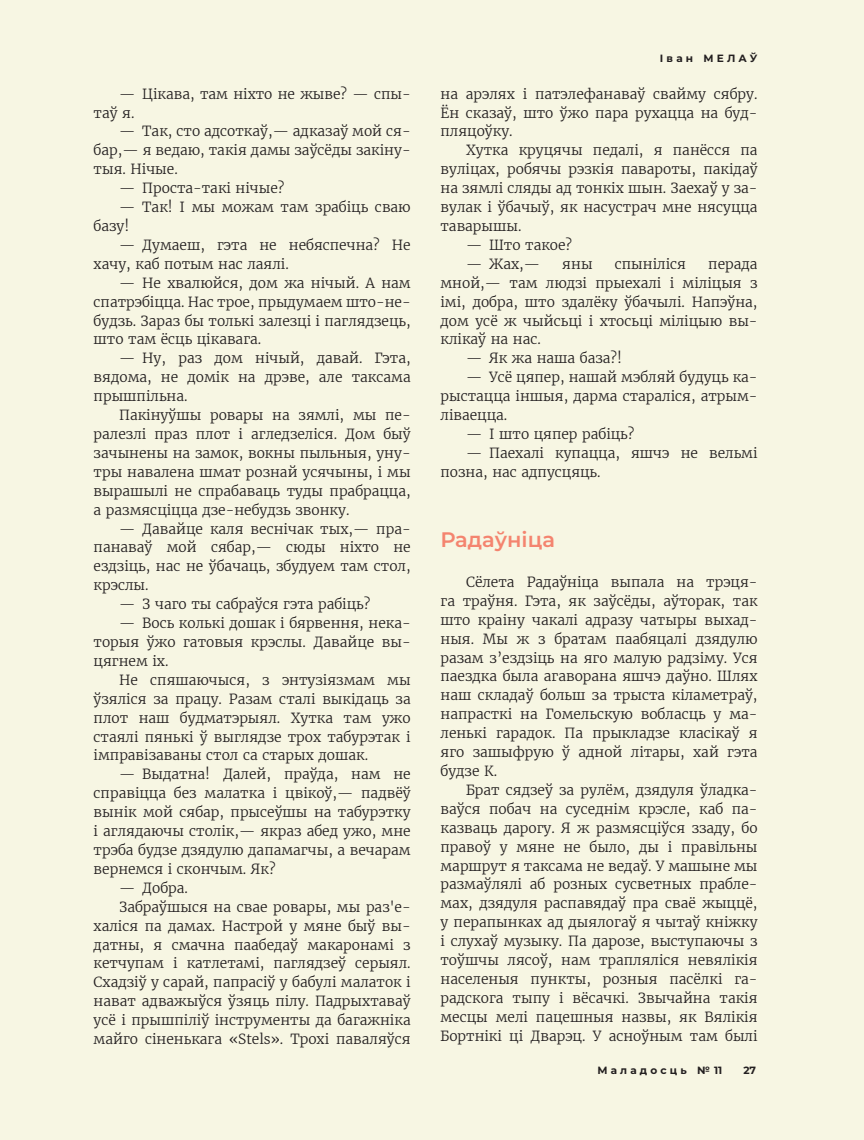
<style>
.page{position:relative;width:864px;height:1140px;background:#fff}
.page>*{position:absolute;margin:0;border:0;box-sizing:border-box;transform-origin:0 0}
.t1{font:600 21px "Montserrat";color:#f4846f}
.t2{font:300 13.8px/18.9px "Merriweather";color:#231f20;text-align:justify}
.t3{font:700 10.5px "Montserrat";letter-spacing:.3em;color:#231f20}
</style>
<div class="page">
<div style="left:0;top:0;width:863px;height:1140px;background:#f7f6e3"></div>
<p class="t2" style="left:94px;top:84px;width:318px;text-indent:26px">— Цікава, там ніхто не жыве? — спы&shy;таў я.</p>
<p class="t2" style="left:94px;top:122px;width:318px;text-indent:26px">— Так, сто адсоткаў,— адказаў мой ся&shy;бар,— я ведаю, такія дамы заўсёды закіну&shy;тыя. Нічые.</p>
<p class="t2" style="left:119px;top:178px;width:167px">— Проста-такі нічые?</p>
<p class="t2" style="left:94px;top:197px;width:318px;text-indent:26px">— Так! І мы можам там зрабіць сваю базу!</p>
<p class="t2" style="left:94px;top:235px;width:318px;text-indent:26px">— Думаеш, гэта не небяспечна? Не хачу, каб потым нас лаялі.</p>
<p class="t2" style="left:94px;top:273px;width:318px;text-indent:26px">— Не хвалюйся, дом жа нічый. А нам спатрэбіцца. Нас трое, прыдумаем што-не&shy;будзь. Зараз бы толькі залезці і паглядзець, што там ёсць цікавага.</p>
<p class="t2" style="left:94px;top:348px;width:318px;text-indent:26px">— Ну, раз дом нічый, давай. Гэта, вядома, не домік на дрэве, але таксама прышпільна.</p>
<p class="t2" style="left:94px;top:405px;width:318px;text-indent:26px">Пакінуўшы ровары на зямлі, мы пе&shy;ралезлі праз плот і агледзеліся. Дом быў зачынены на замок, вокны пыльныя, уну&shy;тры навалена шмат рознай усячыны, і мы вырашылі не спрабаваць туды прабрацца, а размясціцца дзе-небудзь звонку.</p>
<p class="t2" style="left:94px;top:518px;width:318px;text-indent:26px">— Давайце каля веснічак тых,— пра&shy;панаваў мой сябар,— сюды ніхто не ездзіць, нас не ўбачаць, збудуем там стол, крэслы.</p>
<p class="t2" style="left:119px;top:594px;width:252px">— З чаго ты сабраўся гэта рабіць?</p>
<p class="t2" style="left:94px;top:613px;width:318px;text-indent:26px">— Вось колькі дошак і бярвення, нека&shy;торыя ўжо гатовыя крэслы. Давайце вы&shy;цягнем іх.</p>
<p class="t2" style="left:94px;top:670px;width:318px;text-indent:26px">Не спяшаючыся, з энтузіязмам мы ўзяліся за працу. Разам сталі выкідаць за плот наш будматэрыял. Хутка там ужо стаялі пянькі ў выглядзе трох табурэтак і імправізаваны стол са старых дошак.</p>
<p class="t2" style="left:94px;top:764px;width:318px;text-indent:26px">— Выдатна! Далей, праўда, нам не справіцца без малатка і цвікоў,— падвёў вынік мой сябар, прысеўшы на табурэтку і аглядаючы столік,— якраз абед ужо, мне трэба будзе дзядулю дапамагчы, а вечарам вернемся і скончым. Як?</p>
<p class="t2" style="left:119px;top:878px;width:70px">— Добра.</p>
<p class="t2" style="left:119px;top:896px;width:293px">Забраўшыся на свае ровары, мы раз'е-</p>
<p class="t2" style="left:94px;top:915px;width:318px">халіся па дамах. Настрой у мяне быў вы-</p>
<p class="t2" style="left:94px;top:934px;width:318px">датны, я смачна паабедаў макаронамі з</p>
<p class="t2" style="left:94px;top:953px;width:318px">кетчупам і катлетамі, паглядзеў серыял.</p>
<p class="t2" style="left:94px;top:972px;width:318px">Схадзіў у сарай, папрасіў у бабулі малаток і</p>
<p class="t2" style="left:94px;top:991px;width:318px">нават адважыўся ўзяць пілу. Падрыхтаваў</p>
<p class="t2" style="left:94px;top:1010px;width:318px">усё і прышпіліў інструменты да багажніка</p>
<p class="t2" style="left:94px;top:1029px;width:318px">майго сіненькага «Stels». Трохі паваляўся</p>
<p class="t3" style="left:659px;top:51px;width:99px">Іван МЕЛАЎ</p>
<p class="t2" style="left:440px;top:84px;width:318px">на арэлях і патэлефанаваў свайму сябру.<br>Ён сказаў, што ўжо пара рухацца на буд&shy;пляцоўку.</p>
<p class="t2" style="left:440px;top:140px;width:318px;text-indent:26px">Хутка круцячы педалі, я панёсся па вуліцах, робячы рэзкія павароты, пакідаў на зямлі сляды ад тонкіх шын. Заехаў у за&shy;вулак і ўбачыў, як насустрач мне нясуцца таварышы.</p>
<p class="t2" style="left:466px;top:235px;width:108px">— Што такое?</p>
<p class="t2" style="left:466px;top:254px;width:75px">— Жах,—</p>
<p class="t2" style="left:562px;top:254px;width:32px">яны</p>
<p class="t2" style="left:614px;top:254px;width:73px">спыніліся</p>
<p class="t2" style="left:440px;top:254px;width:318px;text-indent:268px">перада мной,— там людзі прыехалі і міліцыя з імі, добра, што здалёку ўбачылі. Напэўна, дом усё ж чыйсьці і хтосьці міліцыю вы&shy;клікаў на нас.</p>
<p class="t2" style="left:466px;top:348px;width:157px">— Як жа наша база?!</p>
<p class="t2" style="left:440px;top:367px;width:318px;text-indent:26px">— Усё цяпер, нашай мэбляй будуць ка&shy;рыстацца іншыя, дарма стараліся, атрым&shy;ліваецца.</p>
<p class="t2" style="left:466px;top:424px;width:170px">— І што цяпер рабіць?</p>
<p class="t2" style="left:440px;top:443px;width:318px;text-indent:26px">— Паехалі купацца, яшчэ не вельмі позна, нас адпусцяць.</p>
<h1 class="t1" style="left:440px;top:525px;width:116px">Радаўніца</h1>
<p class="t2" style="left:440px;top:572px;width:318px;text-indent:26px">Сёлета Радаўніца выпала на трэця&shy;га траўня. Гэта, як заўсёды, аўторак, так што краіну чакалі адразу чатыры выхад&shy;ныя. Мы ж з братам паабяцалі дзядулю разам з’ездзіць на яго малую радзіму. Уся паездка была агаворана яшчэ даўно. Шлях наш складаў больш за трыста кіламетраў, напрасткі на Гомельскую вобласць у ма&shy;ленькі гарадок. Па прыкладзе класікаў я яго зашыфрую ў адной літары, хай гэта будзе К.</p>
<p class="t2" style="left:440px;top:780px;width:318px;text-indent:26px">Брат сядзеў за рулём, дзядуля ўладка&shy;ваўся побач на суседнім крэсле, каб па&shy;казваць дарогу. Я ж размясціўся ззаду, бо правоў у мяне не было, ды і правільны маршрут я таксама не ведаў. У машыне мы размаўлялі аб розных сусветных прабле&shy;мах, дзядуля распавядаў пра сваё жыццё, у перапынках ад дыялогаў я чытаў кніжку і слухаў музыку. Па дарозе, выступаючы з тоўшчы лясоў, нам трапляліся невялікія населеныя пункты, розныя пасёлкі га&shy;радскога тыпу і вёсачкі. Звычайна такія месцы мелі пацешныя назвы, як Вялікія Бортнікі ці Дварэц. У асноўным там былі</p>
<p class="t3" style="left:597px;top:1063px;width:126px">Маладосць № 11</p>
<p class="t3" style="left:743px;top:1063px;width:14px">27</p>
</div>
